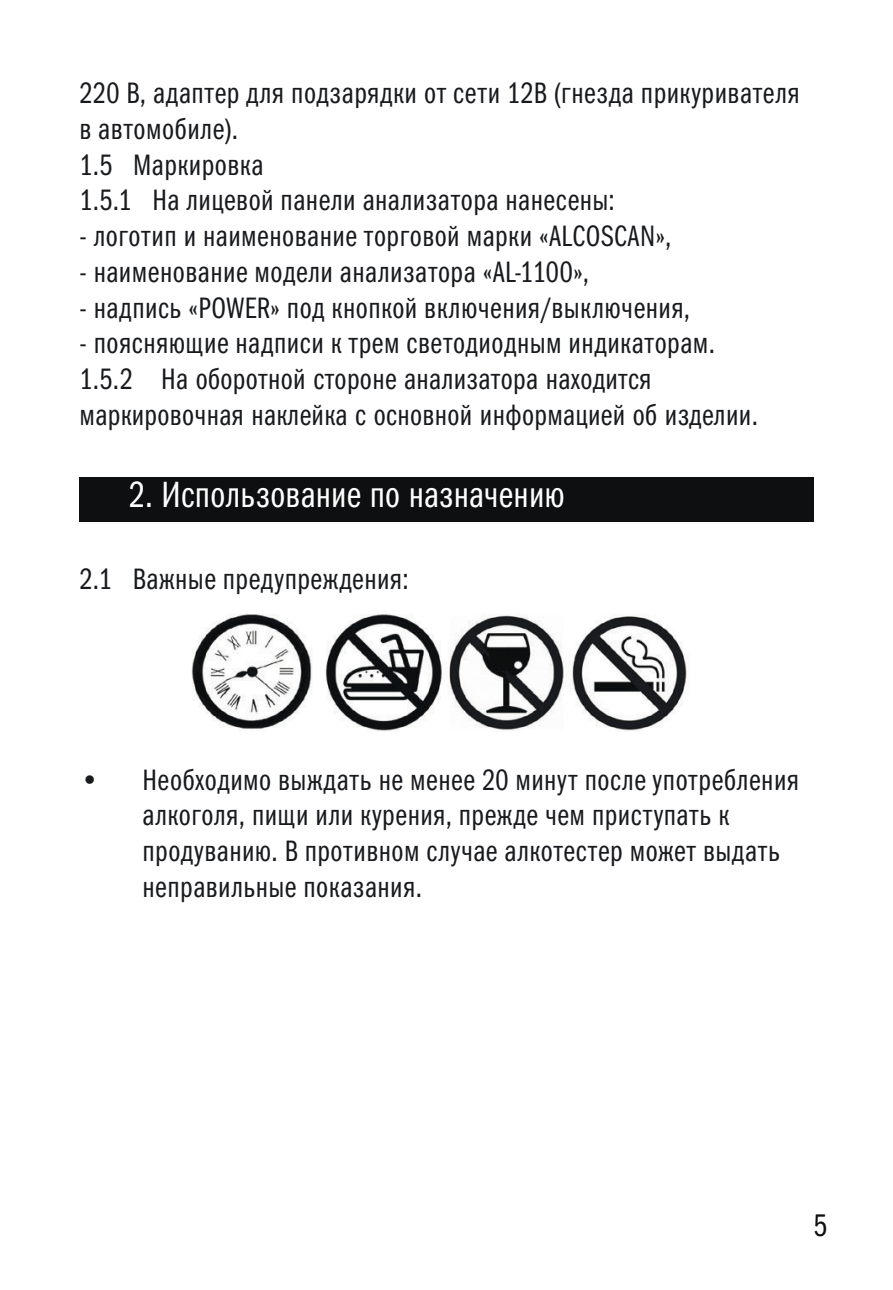
<style>
.page{position:relative;width:893px;height:1290px;background:#fff}
.page>*{position:absolute;margin:0;border:0;box-sizing:border-box;transform-origin:0 0}
.t1{font:36.75px "Franklin Gothic Book Cmp C";letter-spacing:.005em;color:#fff}
.t2{font:31.5px "Franklin Gothic Book Cmp C";color:#0d0f10}
.t3{font:29.75px/35.7px "Franklin Gothic Book Cmp C";letter-spacing:.015em;color:#181a1d}
</style>
<div class="page">
<div style="left:79px;top:477px;width:735px;height:44px;background:#0d0f10"></div>
<img style="left:191px;top:614px;width:497px;height:118px">
<p class="t3" style="left:79px;top:75px;width:722px">220 В, адаптер для подзарядки от сети 12В (гнезда прикуривателя в автомобиле).<br>1.5 Маркировка<br>1.5.1 На лицевой панели анализатора нанесены:</p>
<p class="t3" style="left:79px;top:218px;width:593px">- логотип и наименование торговой марки «ALCOSCAN»,</p>
<p class="t3" style="left:79px;top:254px;width:511px">- наименование модели анализатора «AL-1100»,</p>
<p class="t3" style="left:79px;top:289px;width:612px">- надпись «POWER» под кнопкой включения/выключения,</p>
<p class="t3" style="left:80px;top:325px;width:680px">- поясняющие надписи к трем светодиодным индикаторам.<br>1.5.2 На оборотной стороне анализатора находится маркировочная наклейка с основной информацией об изделии.</p>
<p class="t1" style="left:129px;top:474px;width:437px">2. Использование по назначению</p>
<p class="t3" style="left:80px;top:560px;width:331px">2.1 Важные предупреждения:</p>
<p class="t3" style="left:142px;top:761px;width:658px;text-indent:-63px">• Необходимо выждать не менее 20 минут после употребления алкоголя, пищи или курения, прежде чем приступать к продуванию. В противном случае алкотестер может выдать неправильные показания.</p>
<p class="t2" style="left:814px;top:1208px;width:15px">5</p>
</div>
